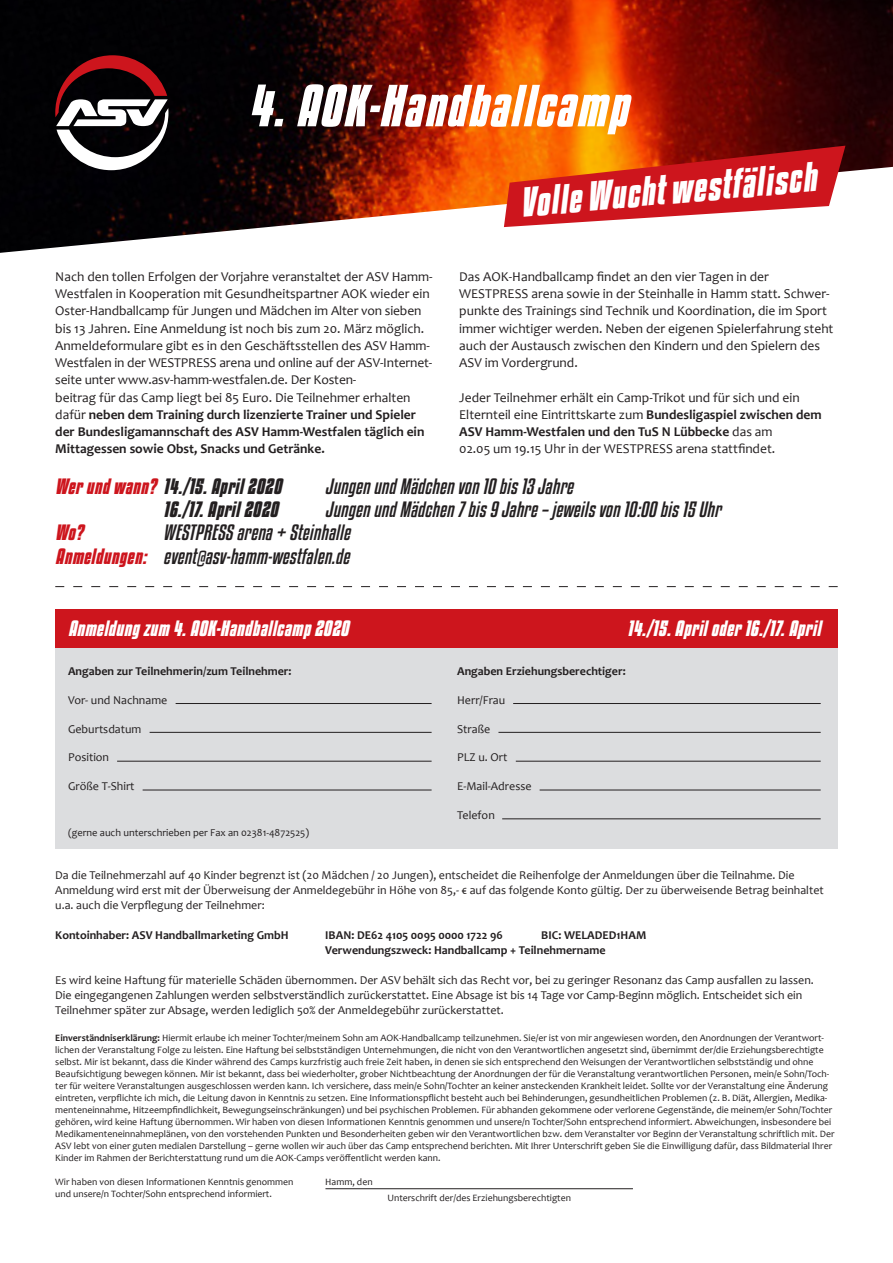
<style>
.page{position:relative;width:893px;height:1263px;background:#fff}
.page>*{position:absolute;margin:0;border:0;box-sizing:border-box;transform-origin:0 0}
.t1{font:italic 700 52.5px "Kenyan Coffee Rg";letter-spacing:.02em;color:#fff}
.t2{font:italic 700 36.6px "Kenyan Coffee Rg";color:#fff}
.t3{font:italic 19.5px "Kenyan Coffee Rg";letter-spacing:.01em;color:#231f20}
.t4{font:italic 700 19.5px "Kenyan Coffee Rg";letter-spacing:.01em;color:#fff}
.t5{font:italic 700 19.5px "Kenyan Coffee Rg";letter-spacing:.01em;color:#231f20}
.t6{font:italic 700 19.5px "Kenyan Coffee Rg";color:#cd151d}
.t7{font:13.5px/17.2px "Candara";color:#231f20}
.t8{font:12px/15px "Candara";color:#231f20}
.t9{font:700 12px "Candara";color:#231f20}
.t10{font:10.5px "Candara";color:#231f20}
.t11{font:9.75px/12px "Candara";color:#231f20}
.s1{font-weight:700}
.s2{color:#cd151d}
.s3{font-weight:700;color:#cd151d}
</style>
<div class="page">
<img style="left:0;top:0;width:893px;height:167px">
<svg style="left:55px;top:55px;width:113px;height:112px"></svg>
<svg style="left:0;top:167px;width:891px;height:86px"></svg>
<svg style="left:504px;top:146px;width:341px;height:81px;background:#d54738"></svg>
<svg style="left:55px;top:586px;width:783px;height:1px"></svg>
<div style="left:55px;top:609px;width:783px;height:39px;background:#cd151d"></div>
<div style="left:55px;top:648px;width:783px;height:201px;background:#dcdddf"></div>
<hr style="left:176px;top:703px;width:256px;height:1px;background:#231f20">
<hr style="left:513px;top:703px;width:308px;height:1px;background:#231f20">
<hr style="left:498px;top:732px;width:323px;height:1px;background:#231f20">
<hr style="left:516px;top:761px;width:305px;height:1px;background:#231f20">
<hr style="left:540px;top:790px;width:281px;height:1px;background:#231f20">
<hr style="left:502px;top:818px;width:319px;height:1px;background:#231f20">
<hr style="left:150px;top:732px;width:282px;height:1px;background:#231f20">
<hr style="left:117px;top:761px;width:315px;height:1px;background:#231f20">
<hr style="left:143px;top:790px;width:289px;height:1px;background:#231f20">
<hr style="left:325px;top:1188px;width:308px;height:1px;background:#231f20">
<p class="t1" style="left:247px;top:74px;width:381px">4. AOK-Handballcamp</p>
<p class="t2" style="left:518px;top:181px;width:299px;rotate:-5deg">VolleWucht westfälisch</p>
<p class="t7" style="left:55px;top:268px;width:379px">Nach den tollen Erfolgen der Vorjahre veranstaltet der ASV Hamm-Westfalen in Kooperation mit Gesundheitspartner AOK wieder ein Oster-Handballcamp für Jungen und Mädchen im Alter von sieben bis 13 Jahren. Eine Anmeldung ist noch bis zum 20. März möglich.<br>Anmeldeformulare gibt es in den Geschäftsstellen des ASV Hamm-Westfalen in der WESTPRESS arena und online auf der ASV-Internet&shy;seite unter www.asv-hamm-westfalen.de. Der Kosten-<br>beitrag für das Camp liegt bei 85 Euro. Die Teilnehmer erhalten dafür <span class="s1">neben dem Training durch lizenzierte Trainer und Spieler der Bundesligamannschaft des ASV Hamm-Westfalen täglich ein Mittagessen sowie Obst, Snacks und Getränke.</span></p>
<p class="t7" style="left:459px;top:268px;width:376px">Das AOK-Handballcamp findet an den vier Tagen in der WESTPRESS arena sowie in der Steinhalle in Hamm statt. Schwer&shy;punkte des Trainings sind Technik und Koordination, die im Sport immer wichtiger werden. Neben der eigenen Spielerfahrung steht auch der Austausch zwischen den Kindern und den Spielern des ASV im Vordergrund.</p>
<p class="t7" style="left:459px;top:388px;width:364px">Jeder Teilnehmer erhält ein Camp-Trikot und für sich und ein Elternteil eine Eintrittskarte zum <span class="s1">Bundesligaspiel zwischen dem ASV Hamm-Westfalen und den TuS N Lübbecke</span> das am<br>02.05 um 19.15 Uhr in der WESTPRESS arena stattfindet.</p>
<p class="t5" style="left:55px;top:474px;width:228px"><span class="s2">Wer und wann?</span> 14./15. April 2020</p>
<p class="t3" style="left:325px;top:474px;width:249px">Jungen und Mädchen von 10 bis 13 Jahre</p>
<p class="t5" style="left:163px;top:497px;width:116px">16./17. April 2020</p>
<p class="t3" style="left:325px;top:497px;width:397px">Jungen und Mädchen 7 bis 9 Jahre – jeweils von 10:00 bis 15 Uhr</p>
<p class="t6" style="left:55px;top:521px;width:29px">Wo?</p>
<p class="t3" style="left:163px;top:521px;width:188px">WESTPRESS arena + Steinhalle</p>
<p class="t3" style="left:55px;top:544px;width:296px"><span class="s3">Anmeldungen:</span> event@asv-hamm-westfalen.de</p>
<p class="t4" style="left:68px;top:616px;width:282px">Anmeldung zum 4. AOK-Handballcamp 2020</p>
<p class="t4" style="left:627px;top:616px;width:195px">14./15. April oder 16./17. April</p>
<p class="t9" style="left:68px;top:664px;width:225px">Angaben zur Teilnehmerin/zum Teilnehmer:</p>
<p class="t8" style="left:68px;top:692px;width:101px">Vor- und Nachname</p>
<p class="t8" style="left:68px;top:721px;width:75px">Geburtsdatum</p>
<p class="t8" style="left:68px;top:750px;width:43px">Position</p>
<p class="t8" style="left:68px;top:779px;width:68px">Größe T-Shirt</p>
<p class="t9" style="left:457px;top:664px;width:170px">Angaben Erziehungsberechtiger:</p>
<p class="t8" style="left:457px;top:692px;width:50px">Herr/Frau</p>
<p class="t8" style="left:457px;top:721px;width:35px">Straße</p>
<p class="t8" style="left:457px;top:750px;width:52px">PLZ u. Ort</p>
<p class="t8" style="left:457px;top:779px;width:76px">E-Mail-Adresse</p>
<p class="t8" style="left:457px;top:807px;width:39px">Telefon</p>
<p class="t10" style="left:68px;top:826px;width:243px">(gerne auch unterschrieben per Fax an 02381-4872525)</p>
<p class="t8" style="left:55px;top:867px;width:770px">Da die Teilnehmerzahl auf 40 Kinder begrenzt ist (20 Mädchen / 20 Jungen), entscheidet die Reihenfolge der Anmeldungen über die Teilnahme. Die<br>Anmeldung wird erst mit der Überweisung der Anmeldegebühr in Höhe von 85,- € auf das folgende Konto gültig. Der zu überweisende Betrag beinhaltet u.a. auch die Verpflegung der Teilnehmer:</p>
<p class="t9" style="left:55px;top:927px;width:235px">Kontoinhaber: ASV Handballmarketing GmbH</p>
<p class="t9" style="left:325px;top:927px;width:179px">IBAN: DE62 4105 0095 0000 1722 96</p>
<p class="t9" style="left:541px;top:927px;width:107px">BIC: WELADED1HAM</p>
<p class="t9" style="left:325px;top:942px;width:282px">Verwendungszweck: Handballcamp + Teilnehmername</p>
<p class="t8" style="left:55px;top:972px;width:760px">Es wird keine Haftung für materielle Schäden übernommen. Der ASV behält sich das Recht vor, bei zu geringer Resonanz das Camp ausfallen zu lassen.<br>Die eingegangenen Zahlungen werden selbstverständlich zurückerstattet. Eine Absage ist bis 14 Tage vor Camp-Beginn möglich. Entscheidet sich ein<br>Teilnehmer später zur Absage, werden lediglich 50% der Anmeldegebühr zurückerstattet.</p>
<p class="t11" style="left:55px;top:1031px;width:781px"><span class="s1">Einverständniserklärung:</span> Hiermit erlaube ich meiner Tochter/meinem Sohn am AOK-Handballcamp teilzunehmen. Sie/er ist von mir angewiesen worden, den Anordnungen der Verantwort&shy;lichen der Veranstaltung Folge zu leisten. Eine Haftung bei selbstständigen Unternehmungen, die nicht von den Verantwortlichen angesetzt sind, übernimmt der/die Erziehungsberechtigte selbst. Mir ist bekannt, dass die Kinder während des Camps kurzfristig auch freie Zeit haben, in denen sie sich entsprechend den Weisungen der Verantwortlichen selbstständig und ohne Beaufsichtigung bewegen können. Mir ist bekannt, dass bei wiederholter, grober Nichtbeachtung der Anordnungen der für die Veranstaltung verantwortlichen Personen, mein/e Sohn/Toch&shy;ter für weitere Veranstaltungen ausgeschlossen werden kann. Ich versichere, dass mein/e Sohn/Tochter an keiner ansteckenden Krankheit leidet. Sollte vor der Veranstaltung eine Änderung eintreten, verpflichte ich mich, die Leitung davon in Kenntnis zu setzen. Eine Informationspflicht besteht auch bei Behinderungen, gesundheitlichen Problemen (z. B. Diät, Allergien, Medika&shy;menteneinnahme, Hitzeempfindlichkeit, Bewegungseinschränkungen) und bei psychischen Problemen. Für abhanden gekommene oder verlorene Gegenstände, die meinem/er Sohn/Tochter gehören, wird keine Haftung übernommen. Wir haben von diesen Informationen Kenntnis genommen und unsere/n Tochter/Sohn entsprechend informiert. Abweichungen, insbesondere bei Medikamenteneinnahmeplänen, von den vorstehenden Punkten und Besonderheiten geben wir den Verantwortlichen bzw. dem Veranstalter vor Beginn der Veranstaltung schriftlich mit. Der ASV lebt von einer guten medialen Darstellung – gerne wollen wir auch über das Camp entsprechend berichten. Mit Ihrer Unterschrift geben Sie die Einwilligung dafür, dass Bildmaterial Ihrer Kinder im Rahmen der Berichterstattung rund um die AOK-Camps veröffentlicht werden kann.</p>
<p class="t11" style="left:55px;top:1175px;width:240px">Wir haben von diesen Informationen Kenntnis genommen</p>
<p class="t11" style="left:325px;top:1175px;width:49px">Hamm, den</p>
<p class="t11" style="left:55px;top:1187px;width:218px">und unsere/n Tochter/Sohn entsprechend informiert.</p>
<p class="t11" style="left:387px;top:1192px;width:185px">Unterschrift der/des Erziehungsberechtigten</p>
</div>
